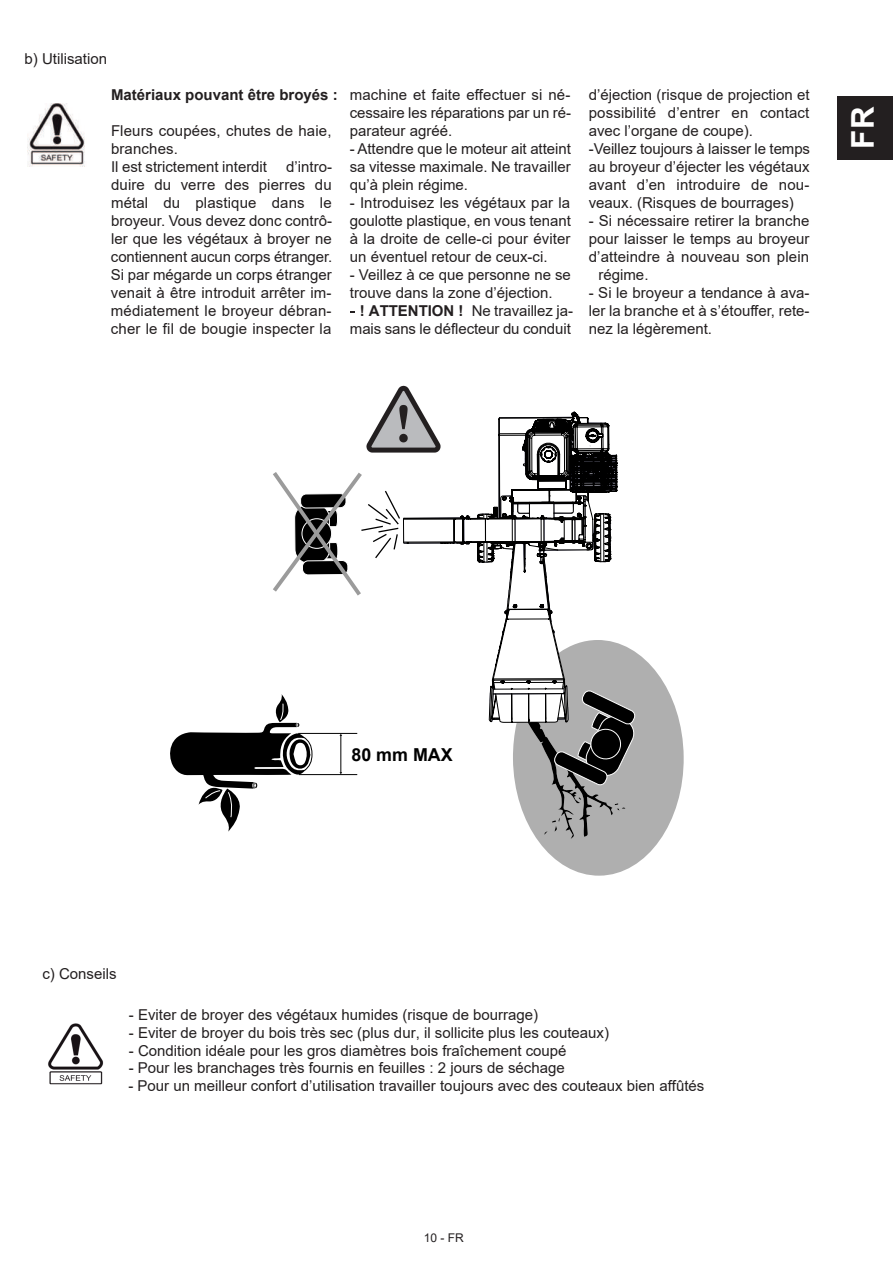
<style>
.page{position:relative;width:893px;height:1263px;background:#fff}
.page>*{position:absolute;margin:0;border:0;box-sizing:border-box;transform-origin:0 0}
.t1{font:700 31.35px "Arial";color:#fff}
.t2{font:700 17.85px "Arial";color:#000}
.t3{font:15px/18px "Arial";color:#231f20;text-align:justify}
.t4{font:700 15px "Arial";color:#231f20}
.t5{font:12px "Arial";color:#231f20}
.s1{font-weight:700}
</style>
<div class="page">
<img style="left:396px;top:385px;width:15px;height:7px">
<svg style="left:170px;top:392px;width:513px;height:484px"></svg>
<div style="left:837px;top:96px;width:55px;height:64px;background:#231f20"></div>
<img style="left:28px;top:103px;width:57px;height:63px">
<img style="left:48px;top:1023px;width:56px;height:62px">
<p class="t3" style="left:25px;top:50px;width:84px">b) Utilisation</p>
<p class="t4" style="left:111px;top:84px;width:228px">Matériaux pouvant être broyés :</p>
<p class="t3" style="left:111px;top:122px;width:222px;text-align:left">Fleurs coupées, chutes de haie, branches.<br>Il est strictement interdit</p>
<p class="t3" style="left:111px;top:158px;width:223px;text-indent:175px">d’intro&shy;duire du verre des pierres du métal du plastique dans le broyeur. Vous devez donc contrô&shy;ler que les végétaux à broyer ne contiennent aucun corps étranger.<br>Si par mégarde un corps étranger venait à être introduit arrêter im&shy;médiatement le broyeur débran&shy;cher le fil de bougie inspecter la</p>
<p class="t3" style="left:350px;top:86px;width:223px">machine et faite effectuer si né&shy;cessaire les réparations par un ré&shy;parateur agréé.</p>
<p class="t3" style="left:350px;top:140px;width:223px">- Attendre que le moteur ait atteint sa vitesse maximale. Ne travailler qu’à plein régime.</p>
<p class="t3" style="left:350px;top:194px;width:223px">- Introduisez les végétaux par la goulotte plastique, en vous tenant à la droite de celle-ci pour éviter un éventuel retour de ceux-ci.</p>
<p class="t3" style="left:350px;top:265px;width:222px">- Veillez à ce que personne ne se trouve dans la zone d’éjection.</p>
<p class="t3" style="left:350px;top:301px;width:225px;text-align:right"><span class="s1">! ATTENTION !</span> Ne travaillez ja&shy;mais sans le déflecteur du conduit</p>
<p class="t3" style="left:588px;top:86px;width:223px;text-align:left">d’éjection (risque de projection et possibilité d’entrer en contact avec l’organe de coupe).<br>-Veillez toujours à laisser le temps au broyeur d’éjecter les végétaux avant d’en introduire de nou&shy;veaux. (Risques de bourrages)</p>
<p class="t3" style="left:588px;top:211px;width:222px">- Si nécessaire retirer la branche</p>
<p class="t3" style="left:588px;top:229px;width:222px">pour laisser le temps au broyeur</p>
<p class="t3" style="left:588px;top:247px;width:222px">d’atteindre à nouveau son plein</p>
<p class="t3" style="left:598px;top:265px;width:51px">régime.</p>
<p class="t3" style="left:588px;top:283px;width:222px">- Si le broyeur a tendance à ava&shy;ler la branche et à s’étouffer, rete&shy;nez la légèrement.</p>
<h1 class="t1" style="left:840px;top:149px;width:43px;rotate:-90deg">FR</h1>
<p class="t2" style="left:351px;top:742px;width:103px">80 mm MAX</p>
<p class="t3" style="left:42px;top:965px;width:76px">c) Conseils</p>
<p class="t3" style="left:129px;top:1005px;width:411px">- Eviter de broyer des végétaux humides (risque de bourrage)</p>
<p class="t3" style="left:129px;top:1023px;width:481px">- Eviter de broyer du bois très sec (plus dur, il sollicite plus les couteaux)</p>
<p class="t3" style="left:129px;top:1041px;width:439px">- Condition idéale pour les gros diamètres bois fraîchement coupé</p>
<p class="t3" style="left:129px;top:1059px;width:437px">- Pour les branchages très fournis en feuilles : 2 jours de séchage</p>
<p class="t3" style="left:128px;top:1077px;width:577px">- Pour un meilleur confort d’utilisation travailler toujours avec des couteaux bien affûtés</p>
<p class="t5" style="left:423px;top:1229px;width:41px">10 - FR</p>
</div>
